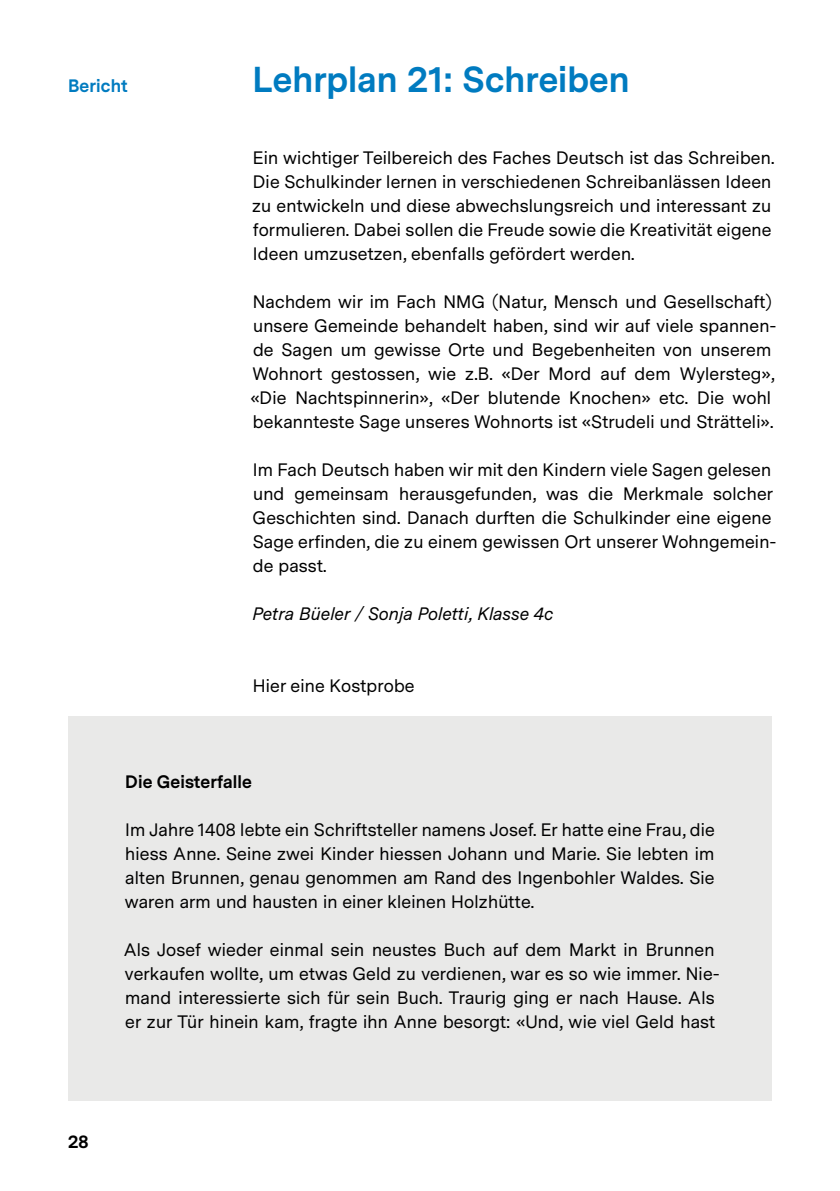
<style>
.page{position:relative;width:840px;height:1191px;background:#fff}
.page>*{position:absolute;margin:0;border:0;box-sizing:border-box;transform-origin:0 0}
.t1{font:700 36px "Messina Sans";letter-spacing:.005em;color:#007bc0}
.t2{font:18px/24px "Messina Sans";letter-spacing:.01em;color:#000}
.t3{font:italic 18px "Messina Sans";letter-spacing:.01em;color:#000}
.t4{font:700 18px "Messina Sans";letter-spacing:.01em;color:#000}
.t5{font:700 18px "Messina Sans";letter-spacing:.01em;color:#007bc0}
</style>
<div class="page">
<div style="left:68px;top:716px;width:703px;height:384px;background:#e9e9e8"></div>
<p class="t5" style="left:68px;top:75px;width:61px">Bericht</p>
<h1 class="t1" style="left:252px;top:58px;width:378px">Lehrplan 21: Schreiben</h1>
<p class="t2" style="left:252px;top:147px;width:523px">Ein wichtiger Teilbereich des Faches Deutsch ist das Schreiben.<br>Die Schulkinder lernen in verschiedenen Schreibanlässen Ideen zu entwickeln und diese abwechslungsreich und interessant zu formulieren. Dabei sollen die Freude sowie die Kreativität eigene Ideen umzusetzen, ebenfalls gefördert werden.</p>
<p class="t2" style="left:250px;top:291px;width:527px">Nachdem wir im Fach NMG (Natur, Mensch und Gesellschaft) unsere Gemeinde behandelt haben, sind wir auf viele spannen&shy;de Sagen um gewisse Orte und Begebenheiten von unserem Wohnort gestossen, wie z.B. «Der Mord auf dem Wylersteg», «Die Nachtspinnerin», «Der blutende Knochen» etc. Die wohl bekannteste Sage unseres Wohnorts ist «Strudeli und Strätteli».</p>
<p class="t2" style="left:252px;top:458px;width:525px">Im Fach Deutsch haben wir mit den Kindern viele Sagen gelesen und gemeinsam herausgefunden, was die Merkmale solcher Geschichten sind. Danach durften die Schulkinder eine eigene Sage erfinden, die zu einem gewissen Ort unserer Wohngemein&shy;de passt.</p>
<p class="t3" style="left:252px;top:603px;width:302px">Petra Büeler / Sonja Poletti, Klasse 4c</p>
<p class="t2" style="left:253px;top:674px;width:163px">Hier eine Kostprobe</p>
<p class="t4" style="left:125px;top:771px;width:128px">Die Geisterfalle</p>
<p class="t2" style="left:125px;top:818px;width:591px;text-align:justify">Im Jahre 1408 lebte ein Schriftsteller namens Josef. Er hatte eine Frau, die hiess Anne. Seine zwei Kinder hiessen Johann und Marie. Sie lebten im alten Brunnen, genau genommen am Rand des Ingenbohler Waldes. Sie waren arm und hausten in einer kleinen Holzhütte.</p>
<p class="t2" style="left:124px;top:938px;width:597px">Als Josef wieder einmal sein neustes Buch auf dem Markt in Brunnen verkaufen wollte, um etwas Geld zu verdienen, war es so wie immer. Nie&shy;mand interessierte sich für sein Buch. Traurig ging er nach Hause. Als er zur Tür hinein kam, fragte ihn Anne besorgt: «Und, wie viel Geld hast</p>
<p class="t4" style="left:68px;top:1131px;width:22px">28</p>
</div>
